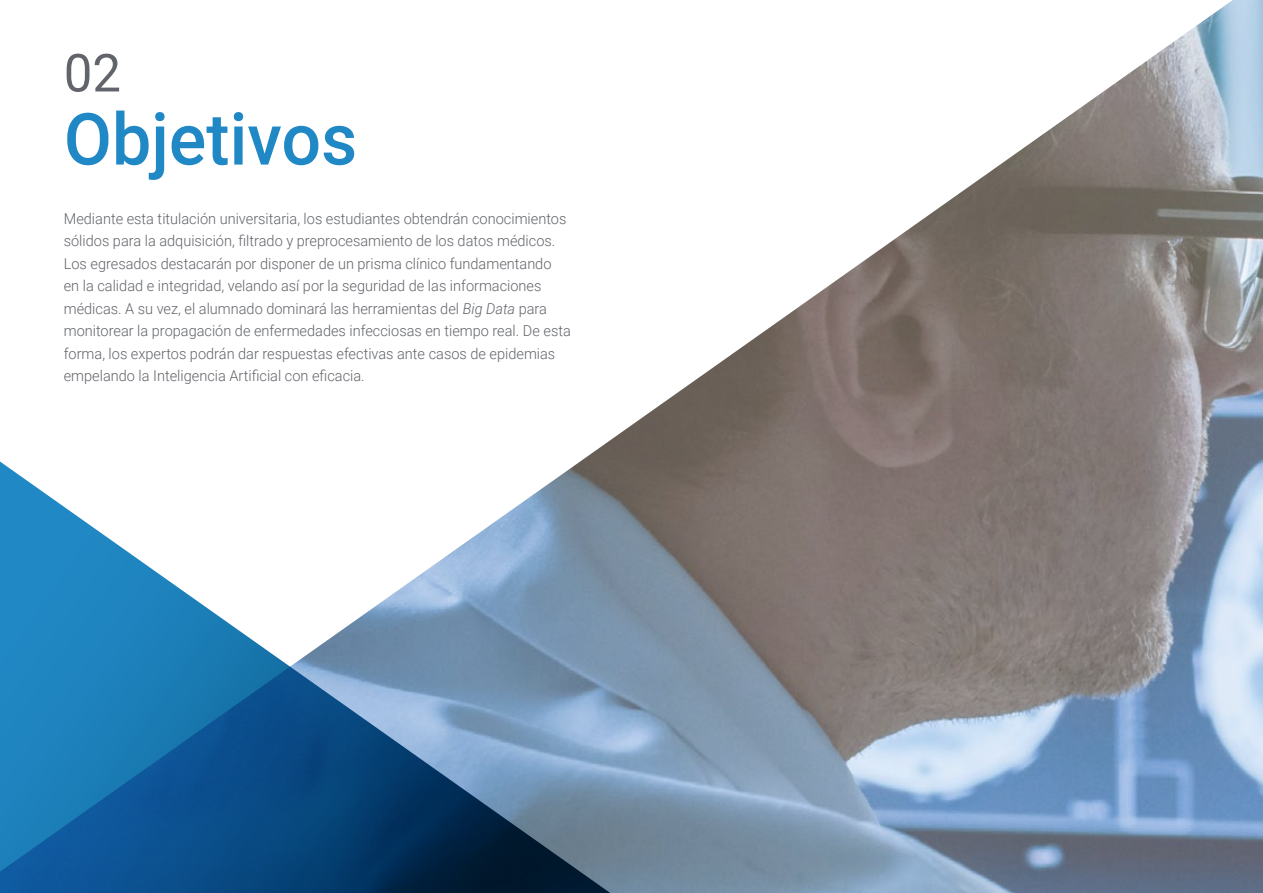
<style>
.page{position:relative;width:1263px;height:893px;background:#fff}
.page>*{position:absolute;margin:0;border:0;box-sizing:border-box;transform-origin:0 0}
.t1{font:500 72px "Roboto";color:#2088c5}
.t2{font:52.5px "Roboto";color:#61646a}
.t3{font:300 15px/22.5px "Roboto";color:#61646a}
.s1{font-style:italic}
</style>
<div class="page">
<img style="left:602px;top:0;width:661px;height:893px">
<svg style="left:0;top:446px;width:640px;height:447px"></svg>
<h2 class="t2" style="left:64px;top:36px;width:59px">02</h2>
<h1 class="t1" style="left:64px;top:89px;width:295px">Objetivos</h1>
<p class="t3" style="left:64px;top:207px;width:509px">Mediante esta titulación universitaria, los estudiantes obtendrán conocimientos sólidos para la adquisición, filtrado y preprocesamiento de los datos médicos.<br>Los egresados destacarán por disponer de un prisma clínico fundamentando<br>en la calidad e integridad, velando así por la seguridad de las informaciones médicas. A su vez, el alumnado dominará las herramientas del <span class="s1">Big Data</span> para monitorear la propagación de enfermedades infecciosas en tiempo real. De esta forma, los expertos podrán dar respuestas efectivas ante casos de epidemias empelando la Inteligencia Artificial con eficacia.</p>
</div>
